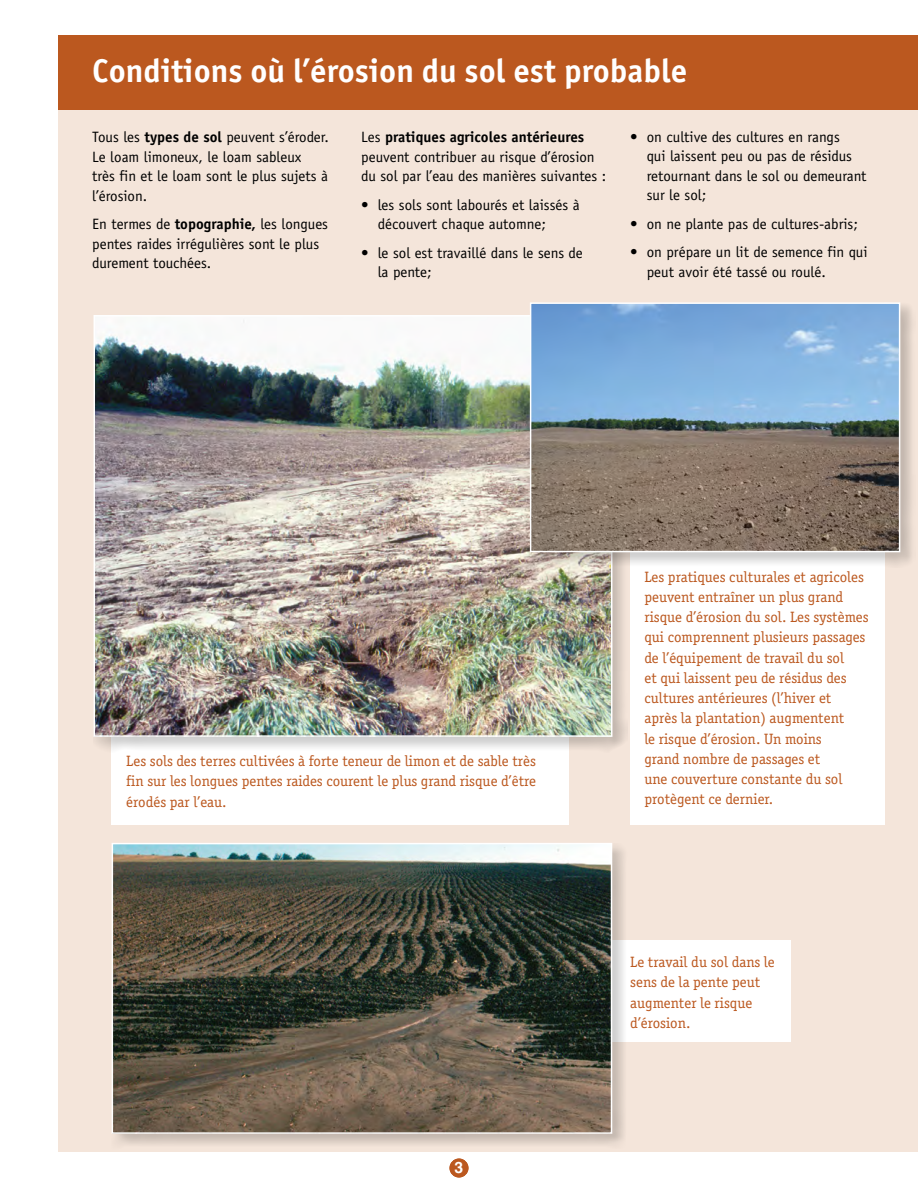
<style>
.page{position:relative;width:918px;height:1188px;background:#fff}
.page>*{position:absolute;margin:0;border:0;box-sizing:border-box;transform-origin:0 0}
.t1{font:700 33px "Officina Sans";color:#fff}
.t2{font:700 15.75px "Helvetica";color:#fff}
.t3{font:15px/19.5px "Officina Sans";color:#000}
.t4{font:15px/20.2px "Officina Serif";color:#bb581f}
.s1{font-weight:700}
</style>
<div class="page">
<div style="left:58px;top:36px;width:860px;height:1116px;background:#f4e5da"></div>
<div style="left:450px;top:1159px;width:18px;height:18px;background:#bb581f;border-radius:50%"></div>
<div style="left:58px;top:35px;width:860px;height:75px;background:#bb581f"></div>
<div style="left:630px;top:544px;width:254px;height:280px;background:#fff"></div>
<div style="left:112px;top:723px;width:457px;height:101px;background:#fff"></div>
<div style="left:93px;top:315px;width:535px;height:438px;background:#000;opacity:.2"></div>
<img style="left:97px;top:318px;width:512px;height:416px">
<div style="left:94px;top:315px;width:518px;height:422px;border:2px solid #fff"></div>
<div style="left:599px;top:941px;width:191px;height:101px;background:#fff"></div>
<div style="left:111px;top:843px;width:517px;height:306px;background:#000;opacity:.2"></div>
<img style="left:115px;top:846px;width:494px;height:285px">
<div style="left:112px;top:843px;width:500px;height:291px;border:2px solid #fff"></div>
<div style="left:530px;top:302px;width:386px;height:266px;background:#000;opacity:.2"></div>
<img style="left:533px;top:305px;width:364px;height:244px">
<div style="left:530px;top:302px;width:370px;height:250px;border:2px solid #fff"></div>
<hr style="left:917px;top:0;width:1px;height:1188px;background:#0e5075">
<h1 class="t1" style="left:92px;top:50px;width:597px">Conditions où l’érosion du sol est probable</h1>
<p class="t3" style="left:92px;top:128px;width:238px">Tous les <span class="s1">types de sol</span> peuvent s’éroder.<br>Le loam limoneux, le loam sableux<br>très fin et le loam sont le plus sujets à l’érosion.</p>
<p class="t3" style="left:92px;top:215px;width:237px">En termes de <span class="s1">topographie,</span> les longues pentes raides irrégulières sont le plus durement touchées.</p>
<p class="t3" style="left:361px;top:128px;width:247px">Les <span class="s1">pratiques agricoles antérieures </span>peuvent contribuer au risque d’érosion du sol par l’eau des manières suivantes :</p>
<p class="t3" style="left:378px;top:195px;width:203px;text-indent:-16px">• les sols sont labourés et laissés à découvert chaque automne;</p>
<p class="t3" style="left:378px;top:243px;width:207px;text-indent:-16px">• le sol est travaillé dans le sens de la pente;</p>
<p class="t3" style="left:647px;top:127px;width:221px;text-indent:-16px">• on cultive des cultures en rangs<br>qui laissent peu ou pas de résidus retournant dans le sol ou demeurant sur le sol;</p>
<p class="t3" style="left:630px;top:214px;width:229px">• on ne plante pas de cultures-abris;</p>
<p class="t3" style="left:647px;top:242px;width:222px;text-indent:-16px">• on prépare un lit de semence fin qui peut avoir été tassé ou roulé.</p>
<p class="t4" style="left:126px;top:751px;width:411px;text-align:justify">Les sols des terres cultivées à forte teneur de limon et de sable très fin sur les longues pentes raides courent le plus grand risque d’être érodés par l’eau.</p>
<p class="t2" style="left:455px;top:1158px;width:10px">23</p>
<p class="t4" style="left:644px;top:566px;width:226px">Les pratiques culturales et agricoles peuvent entraîner un plus grand risque d’érosion du sol. Les systèmes qui comprennent plusieurs passages de l’équipement de travail du sol<br>et qui laissent peu de résidus des cultures antérieures (l’hiver et<br>après la plantation) augmentent<br>le risque d’érosion. Un moins<br>grand nombre de passages et<br>une couverture constante du sol protègent ce dernier.</p>
<p class="t4" style="left:630px;top:952px;width:146px">Le travail du sol dans le sens de la pente peut augmenter le risque d’érosion.</p>
</div>
